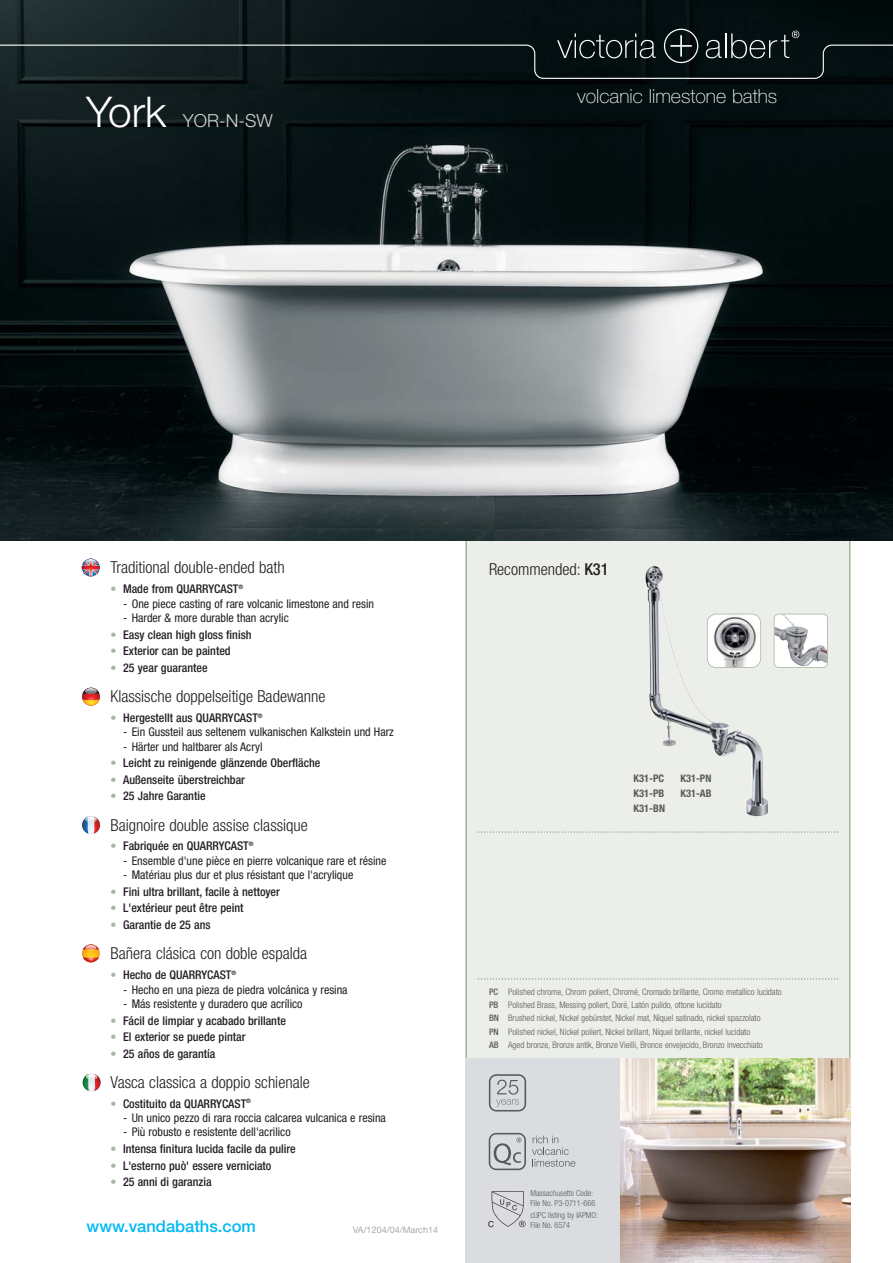
<style>
.page{position:relative;width:893px;height:1263px;background:#fff}
.page>*{position:absolute;margin:0;border:0;box-sizing:border-box;transform-origin:0 0}
.t1{font:300 42.45px "Helvetica Neue LT Std";color:#fff}
.t2{font:100 19.5px "Helvetica Neue LT Std";color:#fff}
.t3{font:300 18px "Helvetica Neue LT Std";color:#d1d3d4}
.t4{font:300 condensed 16.5px "Helvetica Neue LT Std";color:#231f20}
.t5{font:500 16.5px "Helvetica Neue LT Std";color:#00b9f2}
.t6{font:500 condensed 12px "Helvetica Neue LT Std";color:#231f20}
.t7{font:condensed 12px "Helvetica Neue LT Std";color:#231f20}
.t8{font:700 condensed 10.5px/14.7px "Helvetica Neue LT Std";color:#58595b;text-align:justify}
.t9{font:300 condensed 9px/13.2px "Helvetica Neue LT Std";color:#58595b}
.t10{font:9px "Helvetica Neue LT Std";color:#a7a9ac}
.t11{font:300 condensed 8.25px/9.9px "Helvetica Neue LT Std";color:#58595b}
.s1{color:#a4b89f}
.s2{font-weight:500}
</style>
<div class="page">
<svg style="left:82px;top:688px;width:18px;height:18px"></svg>
<div style="left:465px;top:1058px;width:385px;height:205px;background:#dadcdf"></div>
<img style="left:621px;top:1058px;width:229px;height:205px">
<div style="left:465px;top:540px;width:385px;height:518px;background:#eceee9"></div>
<hr style="left:465px;top:538px;width:2px;height:520px;background:#a4b89f">
<hr style="left:849px;top:538px;width:2px;height:520px;background:#a4b89f">
<svg style="left:82px;top:558px;width:18px;height:18px"></svg>
<svg style="left:82px;top:944px;width:18px;height:18px"></svg>
<svg style="left:83px;top:944px;width:16px;height:7px"></svg>
<svg style="left:83px;top:957px;width:16px;height:5px"></svg>
<svg style="left:83px;top:1074px;width:18px;height:17px"></svg>
<svg style="left:82px;top:816px;width:18px;height:18px"></svg>
<img style="left:0;top:0;width:893px;height:540px">
<div style="left:664px;top:29px;width:34px;height:34px;border:1px solid #fff;border-radius:50%"></div>
<svg style="left:0;top:31px;width:893px;height:48px;background:#152022"></svg>
<svg style="left:478px;top:978px;width:360px;height:2px"></svg>
<svg style="left:478px;top:831px;width:360px;height:2px"></svg>
<svg style="left:532px;top:1135px;width:43px;height:32px"></svg>
<svg style="left:489px;top:1133px;width:37px;height:37px"></svg>
<svg style="left:489px;top:1074px;width:37px;height:37px"></svg>
<svg style="left:488px;top:1191px;width:37px;height:36px"></svg>
<img style="left:645px;top:566px;width:54px;height:180px">
<img style="left:774px;top:614px;width:52px;height:52px">
<div style="left:774px;top:614px;width:54px;height:54px;border:2px solid #a4b89f;border-radius:5px"></div>
<img style="left:708px;top:614px;width:52px;height:53px;border-radius:9px">
<div style="left:707px;top:614px;width:54px;height:54px;border:2px solid #a4b89f;border-radius:9px"></div>
<h1 class="t1" style="left:86px;top:88px;width:82px">York</h1>
<h3 class="t3" style="left:183px;top:111px;width:91px">YOR-N-SW</h3>
<h2 class="t2" style="left:577px;top:85px;width:202px">volcanic limestone baths</h2>
<h3 class="t4" style="left:110px;top:562px;width:176px">Traditional double-ended bath</h3>
<p class="t6" style="left:110px;top:585px;width:134px"><span class="s1">•</span> Made from QUARRYCAST<sup>®</sup></p>
<p class="t7" style="left:123px;top:599px;width:252px">- One piece casting of rare volcanic limestone and resin</p>
<p class="t7" style="left:123px;top:613px;width:167px">- Harder &amp; more durable than acrylic</p>
<p class="t6" style="left:110px;top:630px;width:143px"><span class="s1">•</span> Easy clean high gloss finish</p>
<p class="t6" style="left:110px;top:646px;width:122px"><span class="s1">•</span> Exterior can be painted</p>
<p class="t6" style="left:110px;top:663px;width:99px"><span class="s1">•</span> 25 year guarantee</p>
<h3 class="t4" style="left:110px;top:690px;width:217px">Klassische doppelseitige Badewanne</h3>
<p class="t6" style="left:110px;top:713px;width:154px"><span class="s1">•</span> Hergestellt aus QUARRYCAST<sup>®</sup></p>
<p class="t7" style="left:123px;top:728px;width:272px">- Ein Gussteil aus seltenem vulkanischen Kalkstein und Harz</p>
<p class="t7" style="left:123px;top:742px;width:141px">- Härter und haltbarer als Acryl</p>
<p class="t6" style="left:110px;top:758px;width:211px"><span class="s1">•</span> Leicht zu reinigende glänzende Oberfläche</p>
<p class="t6" style="left:110px;top:775px;width:136px"><span class="s1">•</span> Außenseite überstreichbar</p>
<p class="t6" style="left:110px;top:791px;width:97px"><span class="s1">•</span> 25 Jahre Garantie</p>
<h3 class="t4" style="left:110px;top:819px;width:199px">Baignoire double assise classique</h3>
<p class="t6" style="left:110px;top:842px;width:145px"><span class="s1">•</span> Fabriquée en QUARRYCAST<sup>®</sup></p>
<p class="t7" style="left:123px;top:856px;width:265px">- Ensemble d'une pièce en pierre volcanique rare et résine</p>
<p class="t7" style="left:123px;top:870px;width:232px">- Matériau plus dur et plus résistant que l'acrylique</p>
<p class="t6" style="left:110px;top:887px;width:171px"><span class="s1">•</span> Fini ultra brillant, facile à nettoyer</p>
<p class="t6" style="left:110px;top:903px;width:135px"><span class="s1">•</span> L'extérieur peut être peint</p>
<p class="t6" style="left:110px;top:920px;width:102px"><span class="s1">•</span> Garantie de 25 ans</p>
<h3 class="t4" style="left:110px;top:947px;width:198px">Bañera clásica con doble espalda</h3>
<p class="t6" style="left:110px;top:971px;width:127px"><span class="s1">•</span> Hecho de QUARRYCAST<sup>®</sup></p>
<p class="t7" style="left:123px;top:985px;width:226px">- Hecho en una pieza de piedra volcánica y resina</p>
<p class="t7" style="left:123px;top:999px;width:181px">- Más resistente y duradero que acrílico</p>
<p class="t6" style="left:110px;top:1016px;width:177px"><span class="s1">•</span> Fácil de limpiar y acabado brillante</p>
<p class="t6" style="left:110px;top:1032px;width:137px"><span class="s1">•</span> El exterior se puede pintar</p>
<p class="t6" style="left:110px;top:1049px;width:107px"><span class="s1">•</span> 25 años de garantía</p>
<p class="t6" style="left:110px;top:1099px;width:142px"><span class="s1">•</span> Costituito da QUARRYCAST<sup>®</sup></p>
<p class="t7" style="left:123px;top:1113px;width:264px">- Un unico pezzo di rara roccia calcarea vulcanica e resina</p>
<p class="t7" style="left:123px;top:1128px;width:169px">- Più robusto e resistente dell'acrilico</p>
<p class="t6" style="left:110px;top:1144px;width:187px"><span class="s1">•</span> Intensa finitura lucida facile da pulire</p>
<p class="t6" style="left:110px;top:1161px;width:163px"><span class="s1">•</span> L'esterno può' essere verniciato</p>
<p class="t6" style="left:110px;top:1177px;width:103px"><span class="s1">•</span> 25 anni di garanzia</p>
<h3 class="t4" style="left:110px;top:1076px;width:201px">Vasca classica a doppio schienale</h3>
<h3 class="t5" style="left:87px;top:1220px;width:171px">www.vandabaths.com</h3>
<p class="t10" style="left:353px;top:1224px;width:87px">VA/1204/04/March14</p>
<h3 class="t4" style="left:489px;top:563px;width:121px">Recommended: <span class="s2">K31</span></h3>
<p class="t8" style="left:634px;top:771px;width:33px">K31-PC K31-PB K31-BN</p>
<p class="t8" style="left:680px;top:771px;width:33px">K31-PN<br>K31-AB</p>
<p class="t9" style="left:489px;top:986px;width:294px"><span class="s2">PC</span> Polished chrome, Chrom poliert, Chromé, Cromado brillante, Cromo metallico lucidato <span class="s2">PB</span> Polished Brass, Messing poliert, Doré, Latón pulido, ottone lucidato<br><span class="s2">BN</span> Brushed nickel, Nickel gebürstet, Nickel mat, Níquel satinado, nickel spazzolato<br><span class="s2">PN</span> Polished nickel, Nickel poliert, Nickel brillant, Níquel brillante, nickel lucidato<br><span class="s2">AB</span> Aged bronze, Bronze antik, Bronze Vieilli, Bronce envejecido, Bronzo invecchiato</p>
<p class="t11" style="left:530px;top:1189px;width:67px">Massachusetts Code:<br>File No. P3-0711-666</p>
<p class="t11" style="left:530px;top:1211px;width:69px">cUPC listing by IAPMO:<br>File No. 6574</p>
</div>
